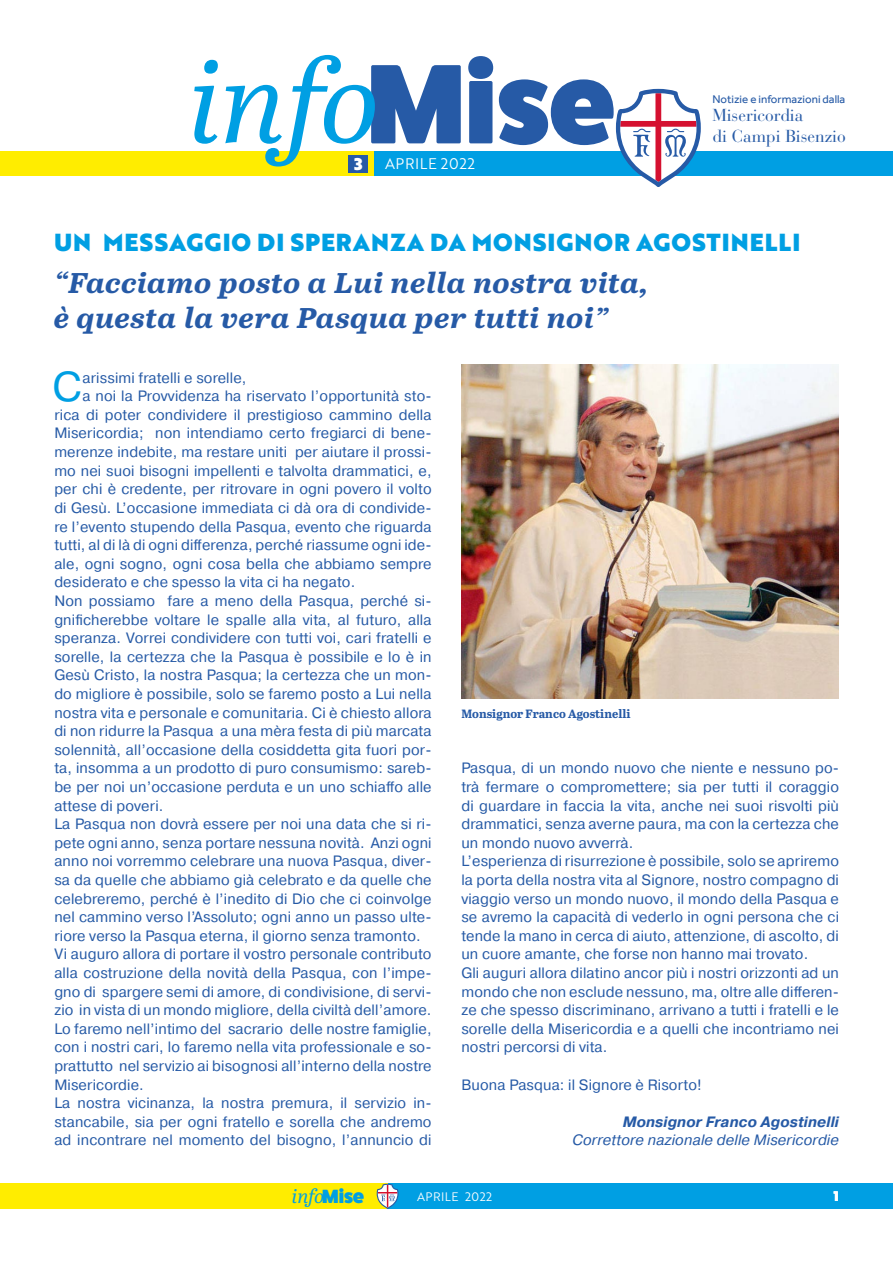
<style>
.page{position:relative;width:893px;height:1263px;background:#fff}
.page>*{position:absolute;margin:0;border:0;box-sizing:border-box;transform-origin:0 0}
.t1{font:italic 113.4px "Abril Text";color:#009fe3}
.t2{font:41.55px "Pragmatica";color:#009fe3}
.t3{font:italic 700 28.5px/34.2px "Abril Text";letter-spacing:.015em;color:#265aa6;scale:1.1 1}
.t4{font:24px "Brother 1816 Black";letter-spacing:.04em;color:#009fe3}
.t5{font:italic 19.2px "Abril Text";color:#009fe3}
.t6{font:17.25px/20.7px "Bauer Bodoni Std";color:#265aa6}
.t7{font:16.5px "Brother 1816 Black";color:#fff}
.t8{font:15px/18.6px "Pragmatica";letter-spacing:.01em;color:#265aa6}
.t9{font:italic 15px "Pragmatica";letter-spacing:.01em;color:#265aa6}
.t10{font:italic 700 15px "Pragmatica";letter-spacing:.01em;color:#265aa6}
.t11{font:15px "Brother 1816 Book";letter-spacing:.04em;color:#fff}
.t12{font:13.5px "Brother 1816 Black";color:#fff}
.t13{font:700 12px "Abril Text";color:#265aa6}
.t14{font:12px "Brother 1816 Book";letter-spacing:.04em;color:#fff}
.t15{font:11.55px "Effra";color:#265aa6}
.s1{font-family:"Fat Frank";font-weight:800;font-style:normal;color:#265aa6}
.s2{font-family:"Fat Frank";font-weight:800;font-style:normal}
</style>
<div class="page">
<div style="left:374px;top:1184px;width:519px;height:25px;background:#009fe3"></div>
<div style="left:0;top:1184px;width:388px;height:25px;background:#ffed00"></div>
<svg style="left:377px;top:1184px;width:21px;height:25px"></svg>
<div style="left:360px;top:152px;width:533px;height:24px;background:#009fe3"></div>
<div style="left:0;top:152px;width:374px;height:24px;background:#ffed00"></div>
<svg style="left:616px;top:89px;width:85px;height:98px"></svg>
<div style="left:348px;top:155px;width:20px;height:18px;background:#265aa6"></div>
<img style="left:461px;top:364px;width:378px;height:335px">
<h1 class="t1" style="left:189px;top:20px;width:429px">info<span class="s1">Mise</span></h1>
<p class="t7" style="left:354px;top:151px;width:10px">3</p>
<p class="t11" style="left:385px;top:153px;width:92px">APRILE 2022</p>
<p class="t15" style="left:712px;top:93px;width:134px">Notizie e informazioni dalla</p>
<p class="t6" style="left:712px;top:105px;width:135px">Misericordia<br>di Campi Bisenzio</p>
<h3 class="t4" style="left:54px;top:224px;width:748px">UN MESSAGGIO DI SPERANZA DA MONSIGNOR AGOSTINELLI</h3>
<h3 class="t3" style="left:54px;top:265px;width:542px">“Facciamo posto a Lui nella nostra vita, è questa la vera Pasqua per tutti noi”</h3>
<h2 class="t2" style="left:52px;top:361px;width:31px">C</h2>
<p class="t8" style="left:82px;top:369px;width:165px">arissimi fratelli e sorelle,</p>
<p class="t8" style="left:82px;top:387px;width:351px">a noi la Provvidenza ha riservato l’opportunità sto-</p>
<p class="t8" style="left:54px;top:406px;width:379px">rica di poter condividere il prestigioso cammino della</p>
<p class="t8" style="left:54px;top:424px;width:379px">Misericordia; non intendiamo certo fregiarci di bene-</p>
<p class="t8" style="left:54px;top:443px;width:379px">merenze indebite, ma restare uniti per aiutare il prossi-</p>
<p class="t8" style="left:54px;top:462px;width:379px">mo nei suoi bisogni impellenti e talvolta drammatici, e,</p>
<p class="t8" style="left:54px;top:480px;width:379px">per chi è credente, per ritrovare in ogni povero il volto</p>
<p class="t8" style="left:54px;top:499px;width:379px">di Gesù. L’occasione immediata ci dà ora di condivide-</p>
<p class="t8" style="left:54px;top:517px;width:379px">re l’evento stupendo della Pasqua, evento che riguarda</p>
<p class="t8" style="left:54px;top:536px;width:379px">tutti, al di là di ogni differenza, perché riassume ogni ide-</p>
<p class="t8" style="left:54px;top:555px;width:379px">ale, ogni sogno, ogni cosa bella che abbiamo sempre</p>
<p class="t8" style="left:54px;top:573px;width:302px">desiderato e che spesso la vita ci ha negato.</p>
<p class="t8" style="left:54px;top:592px;width:379px">Non possiamo fare a meno della Pasqua, perché si-</p>
<p class="t8" style="left:54px;top:610px;width:379px">gnificherebbe voltare le spalle alla vita, al futuro, alla</p>
<p class="t8" style="left:54px;top:629px;width:379px">speranza. Vorrei condividere con tutti voi, cari fratelli e</p>
<p class="t8" style="left:54px;top:648px;width:379px">sorelle, la certezza che la Pasqua è possibile e lo è in</p>
<p class="t8" style="left:54px;top:666px;width:379px">Gesù Cristo, la nostra Pasqua; la certezza che un mon-</p>
<p class="t8" style="left:54px;top:685px;width:379px">do migliore è possibile, solo se faremo posto a Lui nella</p>
<p class="t8" style="left:54px;top:703px;width:379px">nostra vita e personale e comunitaria. Ci è chiesto allora</p>
<p class="t8" style="left:54px;top:722px;width:379px">di non ridurre la Pasqua a una mèra festa di più marcata</p>
<p class="t8" style="left:54px;top:741px;width:379px">solennità, all’occasione della cosiddetta gita fuori por-</p>
<p class="t8" style="left:54px;top:759px;width:379px">ta, insomma a un prodotto di puro consumismo: sareb-</p>
<p class="t8" style="left:54px;top:778px;width:379px">be per noi un’occasione perduta e un uno schiaffo alle</p>
<p class="t8" style="left:54px;top:796px;width:111px">attese di poveri.</p>
<p class="t8" style="left:54px;top:815px;width:379px">La Pasqua non dovrà essere per noi una data che si ri-</p>
<p class="t8" style="left:54px;top:834px;width:379px">pete ogni anno, senza portare nessuna novità. Anzi ogni</p>
<p class="t8" style="left:54px;top:852px;width:379px">anno noi vorremmo celebrare una nuova Pasqua, diver-</p>
<p class="t8" style="left:54px;top:871px;width:379px">sa da quelle che abbiamo già celebrato e da quelle che</p>
<p class="t8" style="left:54px;top:889px;width:379px">celebreremo, perché è l’inedito di Dio che ci coinvolge</p>
<p class="t8" style="left:54px;top:908px;width:379px">nel cammino verso l’Assoluto; ogni anno un passo ulte-</p>
<p class="t8" style="left:54px;top:927px;width:368px">riore verso la Pasqua eterna, il giorno senza tramonto.</p>
<p class="t8" style="left:54px;top:945px;width:379px">Vi auguro allora di portare il vostro personale contributo</p>
<p class="t8" style="left:54px;top:964px;width:379px">alla costruzione della novità della Pasqua, con l’impe-</p>
<p class="t8" style="left:54px;top:982px;width:379px">gno di spargere semi di amore, di condivisione, di servi-</p>
<p class="t8" style="left:54px;top:1001px;width:379px">zio in vista di un mondo migliore, della civiltà dell’amore.</p>
<p class="t8" style="left:54px;top:1020px;width:379px">Lo faremo nell’intimo del sacrario delle nostre famiglie,</p>
<p class="t8" style="left:54px;top:1038px;width:379px">con i nostri cari, lo faremo nella vita professionale e so-</p>
<p class="t8" style="left:54px;top:1057px;width:379px">prattutto nel servizio ai bisognosi all’interno della nostre</p>
<p class="t8" style="left:54px;top:1075px;width:91px">Misericordie.</p>
<p class="t8" style="left:54px;top:1094px;width:379px">La nostra vicinanza, la nostra premura, il servizio in-</p>
<p class="t8" style="left:54px;top:1113px;width:379px">stancabile, sia per ogni fratello e sorella che andremo</p>
<p class="t8" style="left:54px;top:1131px;width:379px">ad incontrare nel momento del bisogno, l’annuncio di</p>
<p class="t13" style="left:461px;top:704px;width:171px">Monsignor Franco Agostinelli</p>
<p class="t8" style="left:461px;top:759px;width:379px">Pasqua, di un mondo nuovo che niente e nessuno po&shy;trà fermare o compromettere; sia per tutti il coraggio di guardare in faccia la vita, anche nei suoi risvolti più drammatici, senza averne paura, ma con la certezza che un mondo nuovo avverrà.<br>L’esperienza di risurrezione è possibile, solo se apriremo la porta della nostra vita al Signore, nostro compagno di viaggio verso un mondo nuovo, il mondo della Pasqua e se avremo la capacità di vederlo in ogni persona che ci tende la mano in cerca di aiuto, attenzione, di ascolto, di un cuore amante, che forse non hanno mai trovato.<br>Gli auguri allora dilatino ancor più i nostri orizzonti ad un mondo che non esclude nessuno, ma, oltre alle differen&shy;ze che spesso discriminano, arrivano a tutti i fratelli e le sorelle della Misericordia e a quelli che incontriamo nei nostri percorsi di vita.</p>
<p class="t8" style="left:461px;top:1075px;width:242px">Buona Pasqua: il Signore è Risorto!</p>
<p class="t10" style="left:623px;top:1112px;width:218px">Monsignor Franco Agostinelli</p>
<p class="t9" style="left:572px;top:1131px;width:268px">Correttore nazionale delle Misericordie</p>
<p class="t5" style="left:292px;top:1182px;width:74px">info<span class="s2">Mise</span></p>
<p class="t14" style="left:417px;top:1187px;width:77px">APRILE 2022</p>
<p class="t12" style="left:834px;top:1186px;width:6px">1</p>
</div>
